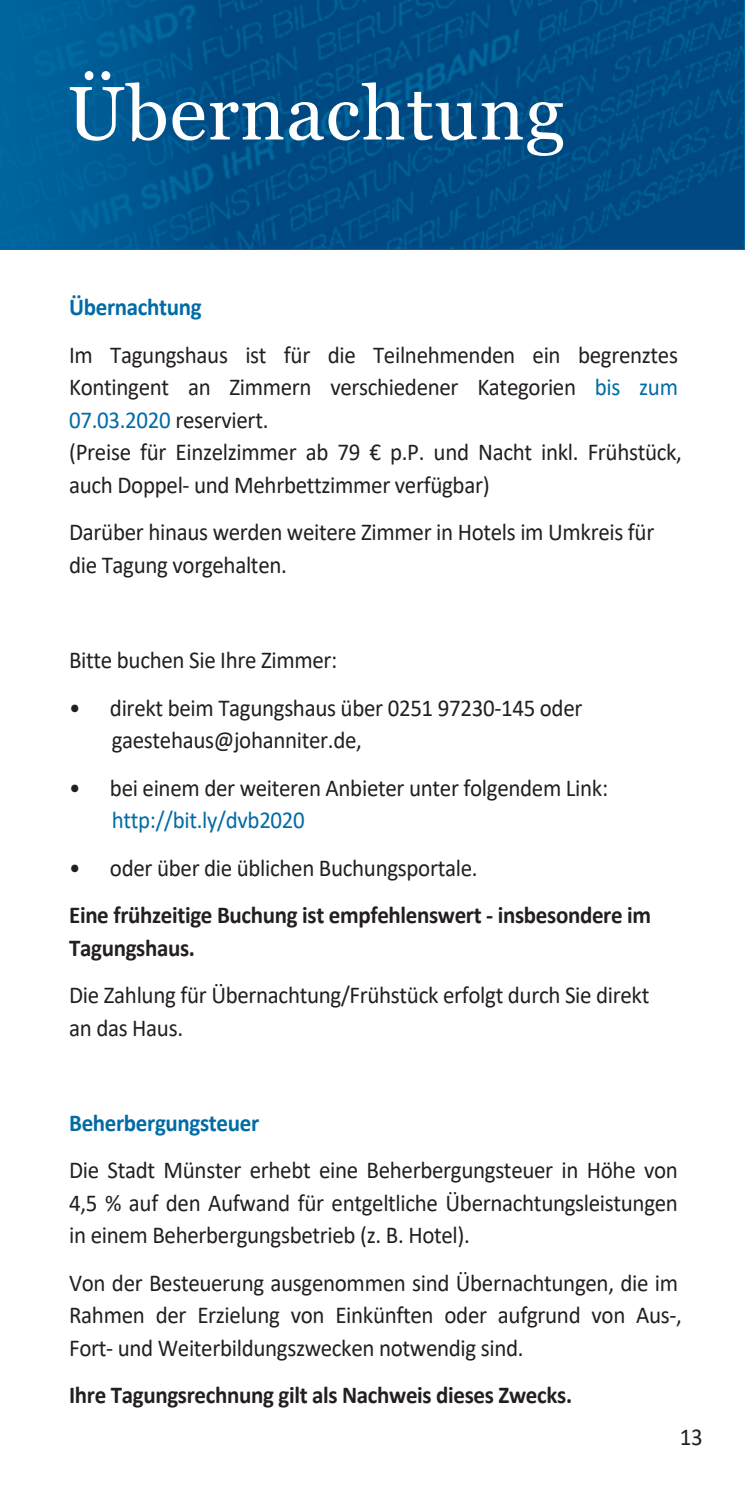
<style>
.page{position:relative;width:745px;height:1489px;background:#fff}
.page>*{position:absolute;margin:0;border:0;box-sizing:border-box;transform-origin:0 0}
.t1{font:75.5px "Georgia";letter-spacing:.015em;color:#fff}
.t2{font:24.25px/32.5px "Calibri";letter-spacing:-.015em;color:#231f20;scale:.94 1}
.t3{font:700 24.25px/32.5px "Calibri";letter-spacing:-.015em;color:#231f20;scale:.94 1}
.t4{font:700 24.25px "Calibri";letter-spacing:-.015em;color:#006ba5;scale:.94 1}
.t5{font:24.25px "Calibri";letter-spacing:-.015em;color:#006ba5;scale:.94 1}
.s1{color:#006ba5}
</style>
<div class="page">
<img style="left:0;top:0;width:743px;height:249px">
<h1 class="t1" style="left:67px;top:70px;width:498px">Übernachtung</h1>
<p class="t4" style="left:69px;top:297px;width:142px">Übernachtung</p>
<p class="t2" style="left:69px;top:340px;width:653px">Im Tagungshaus ist für die Teilnehmenden ein begrenztes Kontingent an Zimmern verschiedener Kategorien <span class="s1">bis zum 07.03.2020</span> reserviert.<br>(Preise für Einzelzimmer ab 79 € p.P. und Nacht inkl. Frühstück, auch Doppel‐ und Mehrbettzimmer verfügbar)</p>
<p class="t2" style="left:69px;top:518px;width:623px">Darüber hinaus werden weitere Zimmer in Hotels im Umkreis für die Tagung vorgehalten.</p>
<p class="t2" style="left:69px;top:645px;width:287px">Bitte buchen Sie Ihre Zimmer:</p>
<p class="t2" style="left:112px;top:693px;width:502px;text-indent:-43px">• direkt beim Tagungshaus über 0251 97230‐145 oder gaestehaus@johanniter.de,</p>
<p class="t2" style="left:69px;top:773px;width:574px">• bei einem der weiteren Anbieter unter folgendem Link:</p>
<p class="t5" style="left:112px;top:810px;width:207px">http://bit.ly/dvb2020</p>
<p class="t2" style="left:69px;top:853px;width:436px">• oder über die üblichen Buchungsportale.</p>
<p class="t3" style="left:69px;top:900px;width:620px">Eine frühzeitige Buchung ist empfehlenswert ‐ insbesondere im<br>Tagungshaus.</p>
<p class="t2" style="left:69px;top:980px;width:618px">Die Zahlung für Übernachtung/Frühstück erfolgt durch Sie direkt an das Haus.</p>
<p class="t4" style="left:69px;top:1112px;width:203px">Beherbergungsteuer</p>
<p class="t2" style="left:69px;top:1155px;width:648px;text-align:justify">Die Stadt Münster erhebt eine Beherbergungsteuer in Höhe von 4,5 % auf den Aufwand für entgeltliche Übernachtungsleistungen in einem Beherbergungsbetrieb (z. B. Hotel).</p>
<p class="t2" style="left:69px;top:1268px;width:653px">Von der Besteuerung ausgenommen sind Übernachtungen, die im<br>Rahmen der Erzielung von Einkünften oder aufgrund von Aus‐,<br>Fort‐ und Weiterbildungszwecken notwendig sind.</p>
<p class="t3" style="left:69px;top:1380px;width:536px">Ihre Tagungsrechnung gilt als Nachweis dieses Zwecks.</p>
<p class="t2" style="left:679px;top:1422px;width:26px">13</p>
</div>
